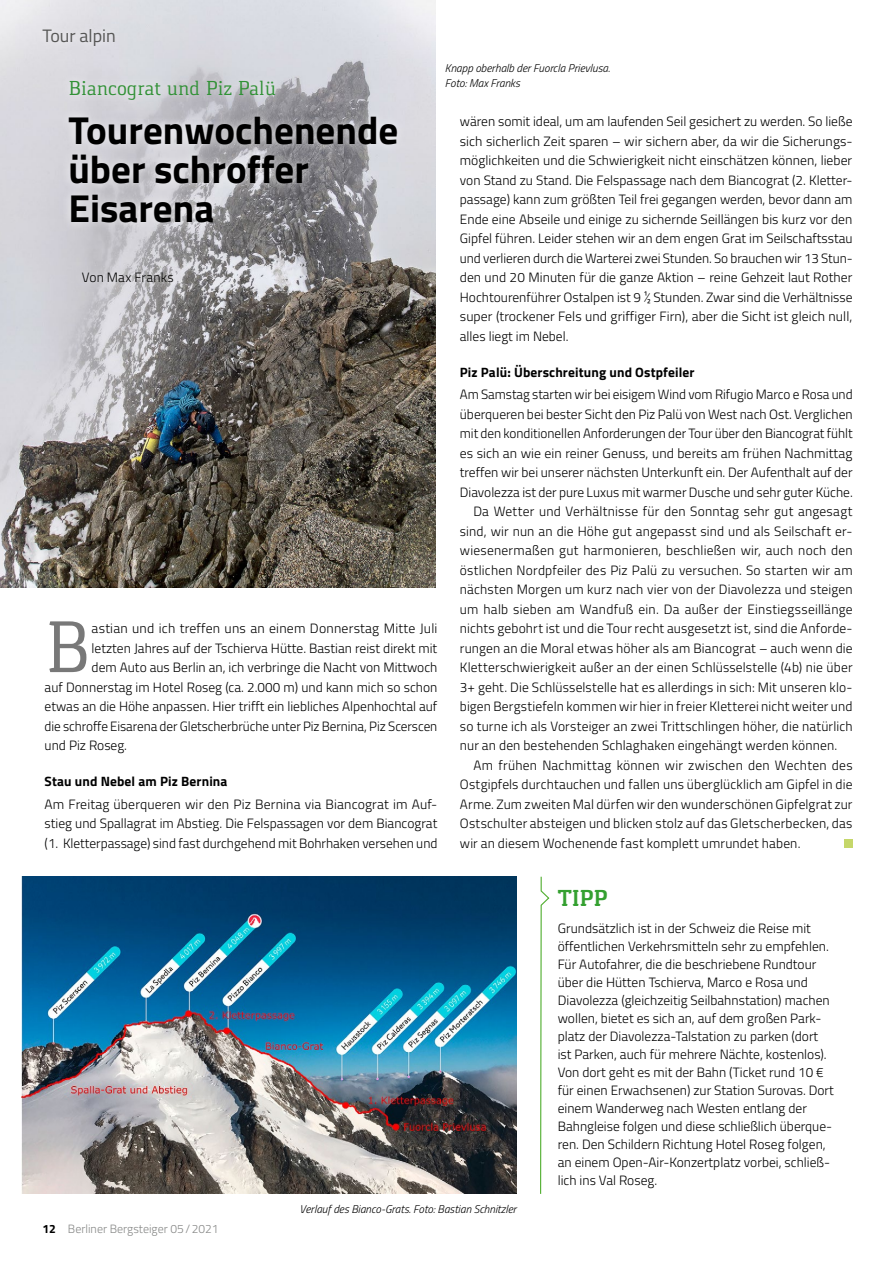
<style>
.page{position:relative;width:893px;height:1263px;background:#fff}
.page>*{position:absolute;margin:0;border:0;box-sizing:border-box;transform-origin:0 0}
.A03_Text___Initiale{font:75.75px "Gaspar";color:#787878}
.A02_Überschrift_Meld{font:700 39px/39px "Titillium";color:#000}
.I01_Info_Überschrift{font:700 24px "Gaspar";color:#34a030}
.A01_Supline_grün_12p{font:21px "Gaspar";color:#319136}
.Rubrik{font:18px "Titillium";color:#565655}
.A03_Text{font:300 13.5px/19.5px "Titillium";color:#000;text-align:justify}
.A03_Text_Folgeparagr{font:300 13.5px/19.5px "Titillium";letter-spacing:.01em;color:#000;text-align:justify}
._02_Infotext_Folger{font:300 13.5px/18px "Titillium";color:#000}
.A03_Text___Initiale-2{font:300 13.5px "Titillium";color:#000}
.A05_Zwischen_Übersch{font:700 13.5px "Titillium";letter-spacing:.01em;color:#000}
.t1{font:300 12px "Titillium";color:#868786}
.BU_links{font:italic 300 11.25px "Titillium";color:#000}
.s1{font-weight:700;color:#000}
</style>
<div class="page">
<img style="left:0;top:0;width:435px;height:588px">
<div style="left:34px;top:21px;width:90px;height:34px;background:#dfdfe4"></div>
<div style="left:844px;top:840px;width:8px;height:8px;background:#c5d76a"></div>
<svg style="left:540px;top:876px;width:10px;height:318px"></svg>
<div style="left:60px;top:72px;width:347px;height:219px;background:#fff;opacity:.75"></div>
<img style="left:21px;top:877px;width:495px;height:317px">
<p class="Rubrik" style="left:43px;top:23px;width:75px">Tour alpin</p>
<p class="A01_Supline_grün_12p" style="left:68px;top:76px;width:209px">Biancograt und Piz Palü</p>
<p class="A02_Überschrift_Meld" style="left:68px;top:109px;width:331px">Tourenwochenende über schroffer<br>Eisarena</p>
<p class="A03_Text_Folgeparagr" style="left:82px;top:267px;width:94px">Von Max Franks</p>
<p class="A03_Text___Initiale" style="left:45px;top:604px;width:47px">B</p>
<p class="A03_Text___Initiale-2" style="left:92px;top:619px;width:347px">astian und ich treffen uns an einem Donnerstag Mitte Juli</p>
<p class="A03_Text___Initiale-2" style="left:92px;top:638px;width:347px">letzten Jahres auf der Tschierva Hütte. Bastian reist direkt mit</p>
<p class="A03_Text___Initiale-2" style="left:92px;top:658px;width:347px">dem Auto aus Berlin an, ich verbringe die Nacht von Mittwoch</p>
<p class="A03_Text___Initiale-2" style="left:45px;top:677px;width:394px">auf Donnerstag im Hotel Roseg (ca. 2.000 m) und kann mich so schon</p>
<p class="A03_Text___Initiale-2" style="left:45px;top:697px;width:394px">etwas an die Höhe anpassen. Hier trifft ein liebliches Alpenhochtal auf</p>
<p class="A03_Text___Initiale-2" style="left:45px;top:716px;width:394px">die schroffe Eisarena der Gletscherbrüche unter Piz Bernina, Piz Scerscen</p>
<p class="A03_Text___Initiale-2" style="left:45px;top:736px;width:84px">und Piz Roseg.</p>
<p class="A05_Zwischen_Übersch" style="left:45px;top:771px;width:184px">Stau und Nebel am Piz Bernina</p>
<p class="A03_Text" style="left:45px;top:793px;width:394px">Am Freitag überqueren wir den Piz Bernina via Biancograt im Auf&shy;stieg und Spallagrat im Abstieg. Die Felspassagen vor dem Biancograt (1. Kletterpassage) sind fast durchgehend mit Bohrhaken versehen und</p>
<p class="BU_links" style="left:445px;top:60px;width:167px">Knapp oberhalb der Fuorcla Prievlusa.</p>
<p class="BU_links" style="left:445px;top:75px;width:77px">Foto: Max Franks</p>
<p class="A03_Text" style="left:460px;top:111px;width:394px">wären somit ideal, um am laufenden Seil gesichert zu werden. So ließe sich sicherlich Zeit sparen – wir sichern aber, da wir die Sicherungs&shy;möglichkeiten und die Schwierigkeit nicht einschätzen können, lieber von Stand zu Stand. Die Felspassage nach dem Biancograt (2. Kletter&shy;passage) kann zum größten Teil frei gegangen werden, bevor dann am Ende eine Abseile und einige zu sichernde Seillängen bis kurz vor den Gipfel führen. Leider stehen wir an dem engen Grat im Seilschaftsstau und verlieren durch die Warterei zwei Stunden. So brauchen wir 13 Stun&shy;den und 20 Minuten für die ganze Aktion – reine Gehzeit laut Rother Hochtourenführer Ostalpen ist 9 ½ Stunden. Zwar sind die Verhältnisse super (trockener Fels und griffiger Firn), aber die Sicht ist gleich null, alles liegt im Nebel.</p>
<p class="A05_Zwischen_Übersch" style="left:460px;top:361px;width:236px">Piz Palü: Überschreitung und Ostpfeiler</p>
<p class="A03_Text" style="left:460px;top:384px;width:394px">Am Samstag starten wir bei eisigem Wind vom Rifugio Marco e Rosa und überqueren bei bester Sicht den Piz Palü von West nach Ost. Verglichen mit den konditionellen Anforderungen der Tour über den Biancograt fühlt es sich an wie ein reiner Genuss, und bereits am frühen Nachmittag treffen wir bei unserer nächsten Unterkunft ein. Der Aufenthalt auf der Diavolezza ist der pure Luxus mit warmer Dusche und sehr guter Küche.</p>
<p class="A03_Text_Folgeparagr" style="left:460px;top:501px;width:394px;text-indent:14px">Da Wetter und Verhältnisse für den Sonntag sehr gut angesagt sind, wir nun an die Höhe gut angepasst sind und als Seilschaft er&shy;wiesenermaßen gut harmonieren, beschließen wir, auch noch den östlichen Nordpfeiler des Piz Palü zu versuchen. So starten wir am nächsten Morgen um kurz nach vier von der Diavolezza und steigen um halb sieben am Wandfuß ein. Da außer der Einstiegsseillänge nichts gebohrt ist und die Tour recht ausgesetzt ist, sind die Anforde&shy;rungen an die Moral etwas höher als am Biancograt – auch wenn die Kletterschwierigkeit außer an der einen Schlüsselstelle (4b) nie über 3+ geht. Die Schlüsselstelle hat es allerdings in sich: Mit unseren klo&shy;bigen Bergstiefeln kommen wir hier in freier Kletterei nicht weiter und so turne ich als Vorsteiger an zwei Trittschlingen höher, die natürlich nur an den bestehenden Schlaghaken eingehängt werden können.</p>
<p class="A03_Text_Folgeparagr" style="left:460px;top:754px;width:394px;text-indent:14px">Am frühen Nachmittag können wir zwischen den Wechten des Ostgipfels durchtauchen und fallen uns überglücklich am Gipfel in die Arme. Zum zweiten Mal dürfen wir den wunderschönen Gipfelgrat zur Ostschulter absteigen und blicken stolz auf das Gletscherbecken, das wir an diesem Wochenende fast komplett umrundet haben.</p>
<p class="I01_Info_Überschrift" style="left:558px;top:885px;width:51px">TIPP</p>
<p class="_02_Infotext_Folger" style="left:558px;top:918px;width:278px">Grundsätzlich ist in der Schweiz die Reise mit öffentlichen Verkehrsmitteln sehr zu empfehlen.<br>Für Autofahrer, die die beschriebene Rundtour über die Hütten Tschierva, Marco e Rosa und Diavolezza (gleichzeitig Seilbahnstation) machen wollen, bietet es sich an, auf dem großen Park&shy;platz der Diavolezza-Talstation zu parken (dort ist Parken, auch für mehrere Nächte, kostenlos).<br>Von dort geht es mit der Bahn (Ticket rund 10 € für einen Erwachsenen) zur Station Surovas. Dort einem Wanderweg nach Westen entlang der Bahngleise folgen und diese schließlich überque&shy;ren. Den Schildern Richtung Hotel Roseg folgen, an einem Open-Air-Konzertplatz vorbei, schließ&shy;lich ins Val Roseg.</p>
<p class="t1" style="left:43px;top:1220px;width:178px"><span class="s1">12</span> Berliner Bergsteiger 05/2021</p>
<p class="BU_links" style="left:300px;top:1201px;width:218px">Verlauf des Bianco-Grats. Foto: Bastian Schnitzler</p>
</div>
